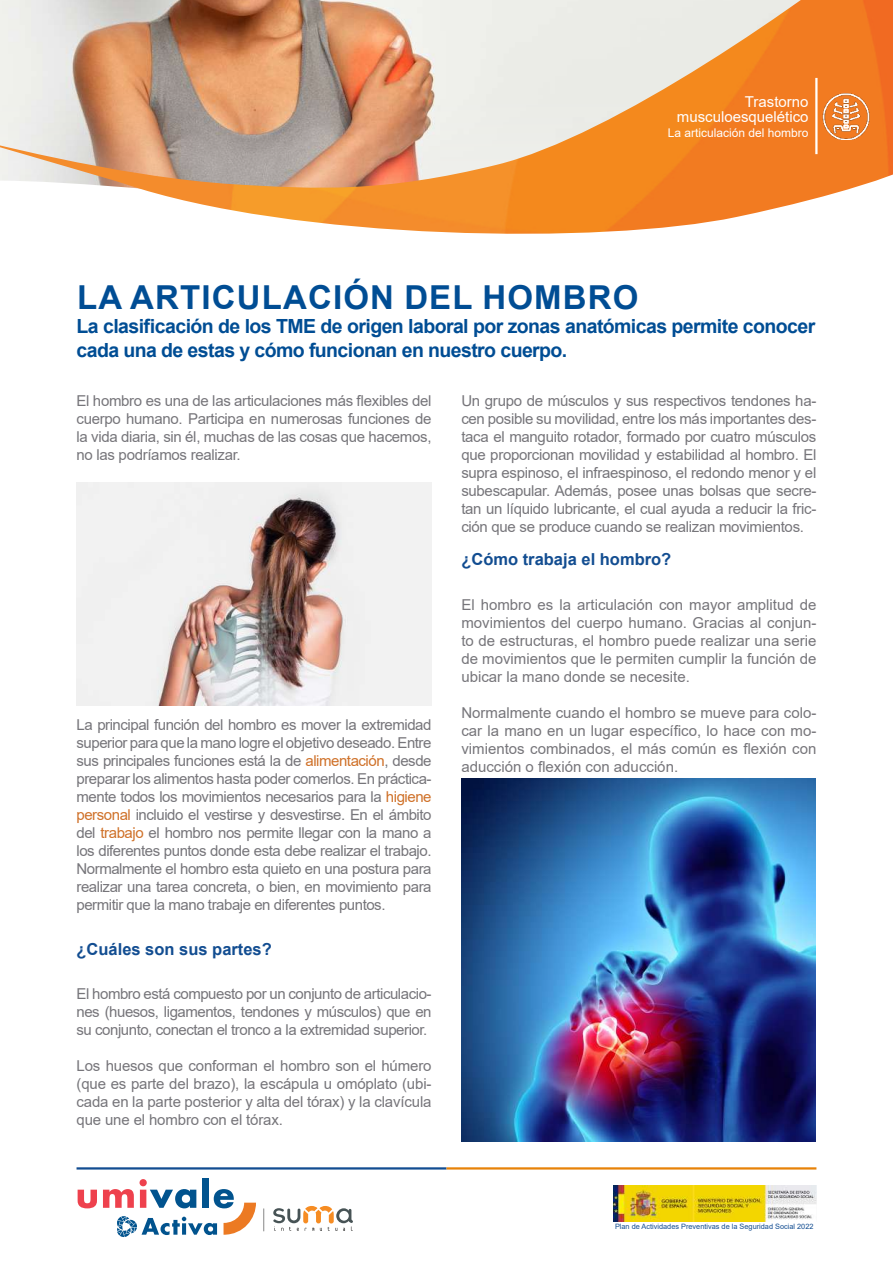
<style>
.page{position:relative;width:893px;height:1263px;background:#fff}
.page>*{position:absolute;margin:0;border:0;box-sizing:border-box;transform-origin:0 0}
.t1{font:700 33px "Arial";letter-spacing:.035em;color:#004d94}
.t2{font:700 19.5px/24px "Arial";letter-spacing:-.03em;color:#004d94}
.t3{font:700 16.5px "Arial";color:#124d91}
.t4{font:15px/18px "Arial";letter-spacing:-.02em;color:#76757a;text-align:justify}
.t5{font:15px/15px "Arial";color:#fff;text-align:right}
.t6{font:12px "Arial";color:#fff}
.t7{font:7.35px "Arial";color:#124d91}
.s1{color:#cf7129}
</style>
<div class="page">
<img style="left:614px;top:1185px;width:202px;height:36px">
<hr style="left:77px;top:1167px;width:369px;height:2px;background:#124d91">
<hr style="left:446px;top:1167px;width:370px;height:2px;background:#e78208">
<img style="left:0;top:0;width:893px;height:234px">
<hr style="left:815px;top:78px;width:2px;height:76px;background:#fff">
<svg style="left:273px;top:1206px;width:80px;height:25px"></svg>
<svg style="left:264px;top:1208px;width:1px;height:23px"></svg>
<svg style="left:78px;top:1190px;width:19px;height:18px"></svg>
<div style="left:203px;top:1178px;width:6px;height:30px;background:#01538e"></div>
<svg style="left:103px;top:1179px;width:153px;height:58px"></svg>
<img style="left:823px;top:93px;width:46px;height:47px">
<img style="left:77px;top:483px;width:355px;height:223px">
<img style="left:461px;top:778px;width:354px;height:364px">
<p class="t5" style="left:677px;top:94px;width:133px">Trastorno musculoesquelético</p>
<p class="t6" style="left:668px;top:125px;width:142px">La articulación del hombro</p>
<h1 class="t1" style="left:77px;top:274px;width:563px">LA ARTICULACIÓN DEL HOMBRO</h1>
<h2 class="t2" style="left:77px;top:314px;width:740px">La clasificación de los TME de origen laboral por zonas anatómicas permite conocer cada una de estas y cómo funcionan en nuestro cuerpo.</h2>
<p class="t4" style="left:77px;top:392px;width:356px">El hombro es una de las articulaciones más flexibles del cuerpo humano. Participa en numerosas funciones de la vida diaria, sin él, muchas de las cosas que hacemos, no las podríamos realizar.</p>
<p class="t4" style="left:77px;top:716px;width:357px">La principal función del hombro es mover la extremidad superior para que la mano logre el objetivo deseado. Entre sus principales funciones está la de <span class="s1">alimentación</span>, desde preparar los alimentos hasta poder comerlos. En práctica&shy;mente todos los movimientos necesarios para la <span class="s1">higiene personal</span> incluido el vestirse y desvestirse. En el ámbito del <span class="s1">trabajo</span> el hombro nos permite llegar con la mano a los diferentes puntos donde esta debe realizar el trabajo.<br>Normalmente el hombro esta quieto en una postura para realizar una tarea concreta, o bien, en movimiento para permitir que la mano trabaje en diferentes puntos.</p>
<p class="t3" style="left:77px;top:937px;width:197px">¿Cuáles son sus partes?</p>
<p class="t4" style="left:77px;top:985px;width:357px">El hombro está compuesto por un conjunto de articulacio&shy;nes (huesos, ligamentos, tendones y músculos) que en su conjunto, conectan el tronco a la extremidad superior.</p>
<p class="t4" style="left:77px;top:1057px;width:357px">Los huesos que conforman el hombro son el húmero (que es parte del brazo), la escápula u omóplato (ubi&shy;cada en la parte posterior y alta del tórax) y la clavícula que une el hombro con el tórax.</p>
<p class="t4" style="left:461px;top:392px;width:357px">Un grupo de músculos y sus respectivos tendones ha&shy;cen posible su movilidad, entre los más importantes des&shy;taca el manguito rotador, formado por cuatro músculos que proporcionan movilidad y estabilidad al hombro. El supra espinoso, el infraespinoso, el redondo menor y el subescapular. Además, posee unas bolsas que secre&shy;tan un líquido lubricante, el cual ayuda a reducir la fric&shy;ción que se produce cuando se realizan movimientos.</p>
<p class="t3" style="left:461px;top:547px;width:211px">¿Cómo trabaja el hombro?</p>
<p class="t4" style="left:461px;top:595px;width:357px">El hombro es la articulación con mayor amplitud de movimientos del cuerpo humano. Gracias al conjun&shy;to de estructuras, el hombro puede realizar una serie de movimientos que le permiten cumplir la función de ubicar la mano donde se necesite.</p>
<p class="t4" style="left:461px;top:703px;width:357px">Normalmente cuando el hombro se mueve para colo&shy;car la mano en un lugar específico, lo hace con mo&shy;vimientos combinados, el más común es flexión con aducción o flexión con aducción.</p>
<p class="t7" style="left:615px;top:1221px;width:200px">Plan de Actividades Preventivas de la Seguridad Social 2022</p>
</div>
